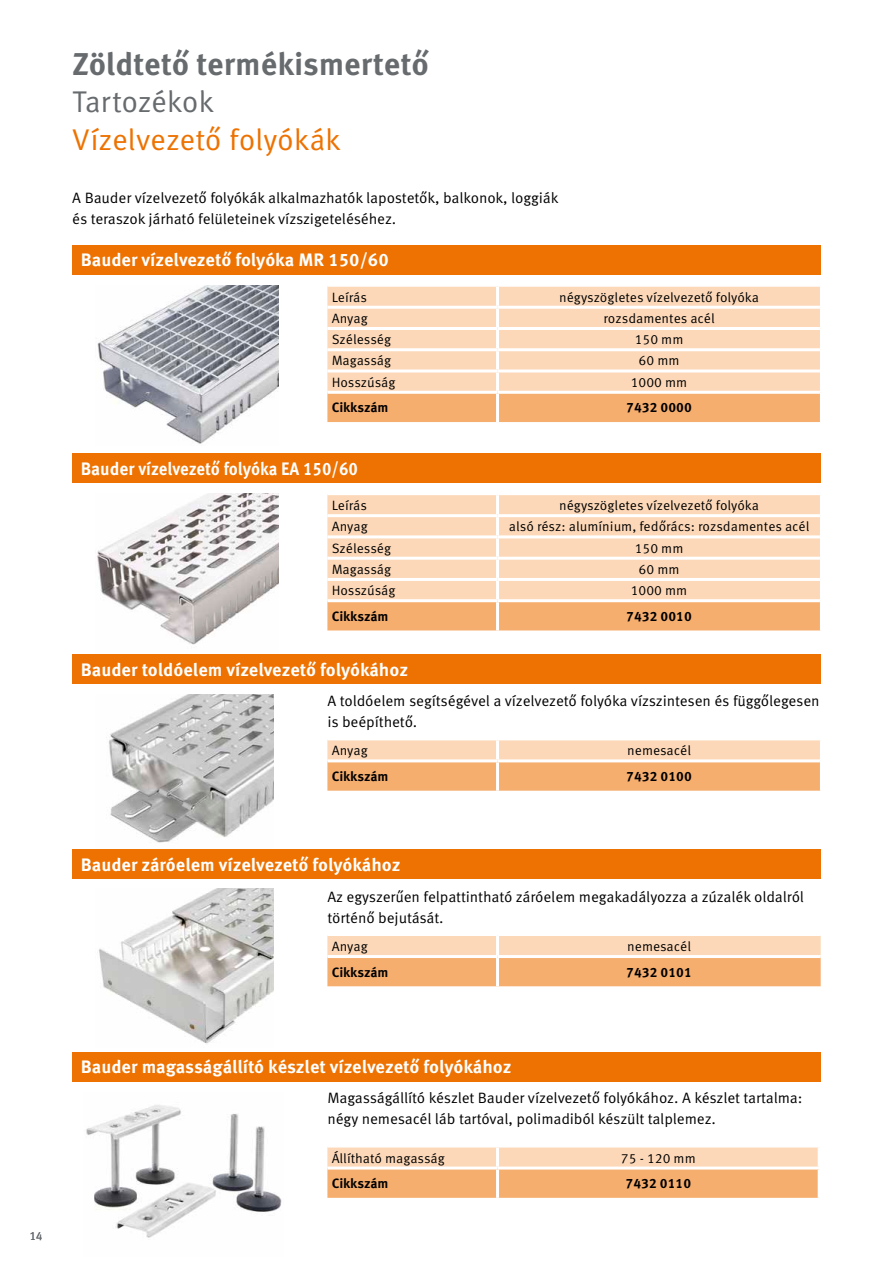
<style>
.page{position:relative;width:893px;height:1263px;background:#fff}
.page>*{position:absolute;margin:0;border:0;box-sizing:border-box;transform-origin:0 0}
.t1{font:700 31.5px "Meta Correspondence Pro";letter-spacing:-.005em;color:#676b6e}
.t2{font:30px "Meta Correspondence Pro";letter-spacing:-.01em;color:#ed7201}
.t3{font:30px "Meta Correspondence Pro";letter-spacing:-.015em;color:#676b6e}
.t4{font:700 18px "Meta Correspondence Pro";color:#fff}
.t5{font:700 18px "Meta Correspondence Pro";color:#fff;scale:.95 1}
.t6{font:15px/21px "Meta Correspondence Pro";letter-spacing:-.01em;color:#000}
.t7{font:13.5px "Meta Correspondence Pro";color:#000}
.t8{font:700 13.5px "Meta Correspondence Pro";color:#000}
.t9{font:12px "Meta Correspondence Pro";color:#676b6e}
</style>
<div class="page">
<img style="left:97px;top:494px;width:182px;height:151px">
<svg style="left:327px;top:495px;width:494px;height:135px;background:#facea8"></svg>
<hr style="left:496px;top:495px;width:3px;height:19px;background:#fff">
<hr style="left:327px;top:514px;width:170px;height:3px;background:#fff">
<hr style="left:497px;top:514px;width:323px;height:3px;background:#fff">
<hr style="left:496px;top:517px;width:3px;height:18px;background:#fff">
<hr style="left:327px;top:535px;width:170px;height:3px;background:#fff">
<hr style="left:497px;top:535px;width:323px;height:3px;background:#fff">
<hr style="left:496px;top:538px;width:3px;height:19px;background:#fff">
<hr style="left:327px;top:557px;width:170px;height:3px;background:#fff">
<hr style="left:497px;top:557px;width:323px;height:3px;background:#fff">
<hr style="left:496px;top:560px;width:3px;height:18px;background:#fff">
<hr style="left:327px;top:578px;width:170px;height:3px;background:#fff">
<hr style="left:497px;top:578px;width:323px;height:3px;background:#fff">
<hr style="left:496px;top:581px;width:3px;height:18px;background:#fff">
<hr style="left:327px;top:599px;width:170px;height:3px;background:#fff">
<hr style="left:497px;top:599px;width:323px;height:3px;background:#fff">
<hr style="left:496px;top:602px;width:3px;height:28px;background:#fff">
<svg style="left:327px;top:1147px;width:491px;height:51px;background:#f8c08f"></svg>
<hr style="left:496px;top:1147px;width:3px;height:19px;background:#fff">
<hr style="left:327px;top:1166px;width:170px;height:3px;background:#fff">
<hr style="left:497px;top:1166px;width:324px;height:3px;background:#fff">
<hr style="left:496px;top:1169px;width:3px;height:29px;background:#fff">
<img style="left:86px;top:1105px;width:196px;height:133px">
<img style="left:106px;top:694px;width:168px;height:149px">
<svg style="left:327px;top:740px;width:494px;height:51px;background:#f8c08e"></svg>
<hr style="left:820px;top:761px;width:1px;height:30px;background:#fff">
<hr style="left:496px;top:740px;width:3px;height:19px;background:#fff">
<hr style="left:327px;top:759px;width:170px;height:3px;background:#fff">
<hr style="left:497px;top:759px;width:323px;height:3px;background:#fff">
<hr style="left:496px;top:762px;width:3px;height:29px;background:#fff">
<img style="left:97px;top:889px;width:177px;height:155px">
<svg style="left:327px;top:936px;width:494px;height:50px;background:#f8bf8c"></svg>
<hr style="left:496px;top:936px;width:3px;height:19px;background:#fff">
<hr style="left:327px;top:955px;width:170px;height:3px;background:#fff">
<hr style="left:497px;top:955px;width:324px;height:3px;background:#fff">
<hr style="left:496px;top:958px;width:3px;height:28px;background:#fff">
<div style="left:327px;top:453px;width:494px;height:30px;background:#ed7201"></div>
<div style="left:72px;top:453px;width:366px;height:30px;background:#ed7201"></div>
<img style="left:97px;top:285px;width:182px;height:159px">
<svg style="left:327px;top:287px;width:494px;height:135px;background:#facea7"></svg>
<hr style="left:820px;top:392px;width:1px;height:30px;background:#fff">
<hr style="left:496px;top:287px;width:3px;height:19px;background:#fff">
<hr style="left:327px;top:306px;width:170px;height:3px;background:#fff">
<hr style="left:497px;top:306px;width:323px;height:3px;background:#fff">
<hr style="left:496px;top:309px;width:3px;height:18px;background:#fff">
<hr style="left:327px;top:327px;width:170px;height:3px;background:#fff">
<hr style="left:497px;top:327px;width:323px;height:3px;background:#fff">
<hr style="left:496px;top:330px;width:3px;height:18px;background:#fff">
<hr style="left:327px;top:348px;width:170px;height:3px;background:#fff">
<hr style="left:497px;top:348px;width:323px;height:3px;background:#fff">
<hr style="left:496px;top:351px;width:3px;height:18px;background:#fff">
<hr style="left:327px;top:369px;width:170px;height:3px;background:#fff">
<hr style="left:497px;top:369px;width:323px;height:3px;background:#fff">
<hr style="left:496px;top:372px;width:3px;height:19px;background:#fff">
<hr style="left:327px;top:391px;width:170px;height:3px;background:#fff">
<hr style="left:497px;top:391px;width:323px;height:3px;background:#fff">
<hr style="left:496px;top:394px;width:3px;height:28px;background:#fff">
<div style="left:327px;top:245px;width:494px;height:30px;background:#ed7201"></div>
<div style="left:72px;top:245px;width:366px;height:30px;background:#ed7201"></div>
<div style="left:327px;top:654px;width:494px;height:30px;background:#ed7201"></div>
<div style="left:72px;top:654px;width:517px;height:30px;background:#ed7201"></div>
<div style="left:327px;top:849px;width:494px;height:30px;background:#ed7201"></div>
<div style="left:72px;top:849px;width:517px;height:30px;background:#ed7201"></div>
<div style="left:327px;top:1052px;width:494px;height:29px;background:#ed7201"></div>
<div style="left:72px;top:1052px;width:517px;height:29px;background:#ed7201"></div>
<h1 class="t1" style="left:72px;top:39px;width:358px">Zöldtető termékismertető</h1>
<h2 class="t3" style="left:72px;top:79px;width:143px">Tartozékok</h2>
<h2 class="t2" style="left:72px;top:117px;width:270px">Vízelvezető folyókák</h2>
<p class="t6" style="left:72px;top:186px;width:488px">A Bauder vízelvezető folyókák alkalmazhatók lapostetők, balkonok, loggiák és teraszok járható felületeinek vízszigeteléséhez.</p>
<p class="t4" style="left:81px;top:246px;width:309px">Bauder vízelvezető folyóka MR 150/60</p>
<p class="t7" style="left:332px;top:287px;width:37px">Leírás</p>
<p class="t7" style="left:559px;top:287px;width:202px">négyszögletes vízelvezető folyóka</p>
<p class="t7" style="left:332px;top:308px;width:38px">Anyag</p>
<p class="t7" style="left:603px;top:308px;width:113px">rozsdamentes acél</p>
<p class="t7" style="left:332px;top:329px;width:61px">Szélesség</p>
<p class="t7" style="left:635px;top:329px;width:50px">150 mm</p>
<p class="t7" style="left:332px;top:351px;width:61px">Magasság</p>
<p class="t7" style="left:639px;top:351px;width:42px">60 mm</p>
<p class="t7" style="left:332px;top:372px;width:65px">Hosszúság</p>
<p class="t7" style="left:631px;top:372px;width:58px">1000 mm</p>
<p class="t8" style="left:332px;top:397px;width:58px">Cikkszám</p>
<p class="t8" style="left:626px;top:397px;width:67px">7432 0000</p>
<p class="t5" style="left:81px;top:455px;width:293px">Bauder vízelvezető folyóka EA 150/60</p>
<p class="t7" style="left:332px;top:495px;width:37px">Leírás</p>
<p class="t7" style="left:559px;top:495px;width:202px">négyszögletes vízelvezető folyóka</p>
<p class="t7" style="left:332px;top:516px;width:38px">Anyag</p>
<p class="t7" style="left:509px;top:516px;width:302px">alsó rész: alumínium, fedőrács: rozsdamentes acél</p>
<p class="t7" style="left:332px;top:538px;width:61px">Szélesség</p>
<p class="t7" style="left:635px;top:538px;width:50px">150 mm</p>
<p class="t7" style="left:332px;top:559px;width:61px">Magasság</p>
<p class="t7" style="left:639px;top:559px;width:42px">60 mm</p>
<p class="t7" style="left:332px;top:580px;width:65px">Hosszúság</p>
<p class="t7" style="left:631px;top:580px;width:58px">1000 mm</p>
<p class="t8" style="left:332px;top:605px;width:58px">Cikkszám</p>
<p class="t8" style="left:626px;top:605px;width:67px">7432 0010</p>
<p class="t4" style="left:81px;top:655px;width:329px">Bauder toldóelem vízelvezető folyókához</p>
<p class="t6" style="left:327px;top:689px;width:494px">A toldóelem segítségével a vízelvezető folyóka vízszintesen és függőlegesen is beépíthető.</p>
<p class="t7" style="left:332px;top:740px;width:38px">Anyag</p>
<p class="t7" style="left:627px;top:740px;width:65px">nemesacél</p>
<p class="t8" style="left:332px;top:766px;width:58px">Cikkszám</p>
<p class="t8" style="left:626px;top:766px;width:67px">7432 0100</p>
<p class="t4" style="left:81px;top:850px;width:321px">Bauder záróelem vízelvezető folyókához</p>
<p class="t6" style="left:327px;top:885px;width:478px">Az egyszerűen felpattintható záróelem megakadályozza a zúzalék oldalról történő bejutását.</p>
<p class="t7" style="left:332px;top:936px;width:38px">Anyag</p>
<p class="t7" style="left:627px;top:936px;width:65px">nemesacél</p>
<p class="t8" style="left:332px;top:961px;width:58px">Cikkszám</p>
<p class="t8" style="left:626px;top:961px;width:67px">7432 0101</p>
<p class="t9" style="left:29px;top:1226px;width:15px">14</p>
<p class="t4" style="left:81px;top:1053px;width:432px">Bauder magasságállító készlet vízelvezető folyókához</p>
<p class="t6" style="left:327px;top:1087px;width:477px">Magasságállító készlet Bauder vízelvezető folyókához. A készlet tartalma: négy nemesacél láb tartóval, polimadiból készült talplemez.</p>
<p class="t7" style="left:332px;top:1147px;width:115px">Állítható magasság</p>
<p class="t7" style="left:621px;top:1147px;width:76px">75 - 120 mm</p>
<p class="t8" style="left:332px;top:1173px;width:58px">Cikkszám</p>
<p class="t8" style="left:625px;top:1173px;width:67px">7432 0110</p>
</div>
